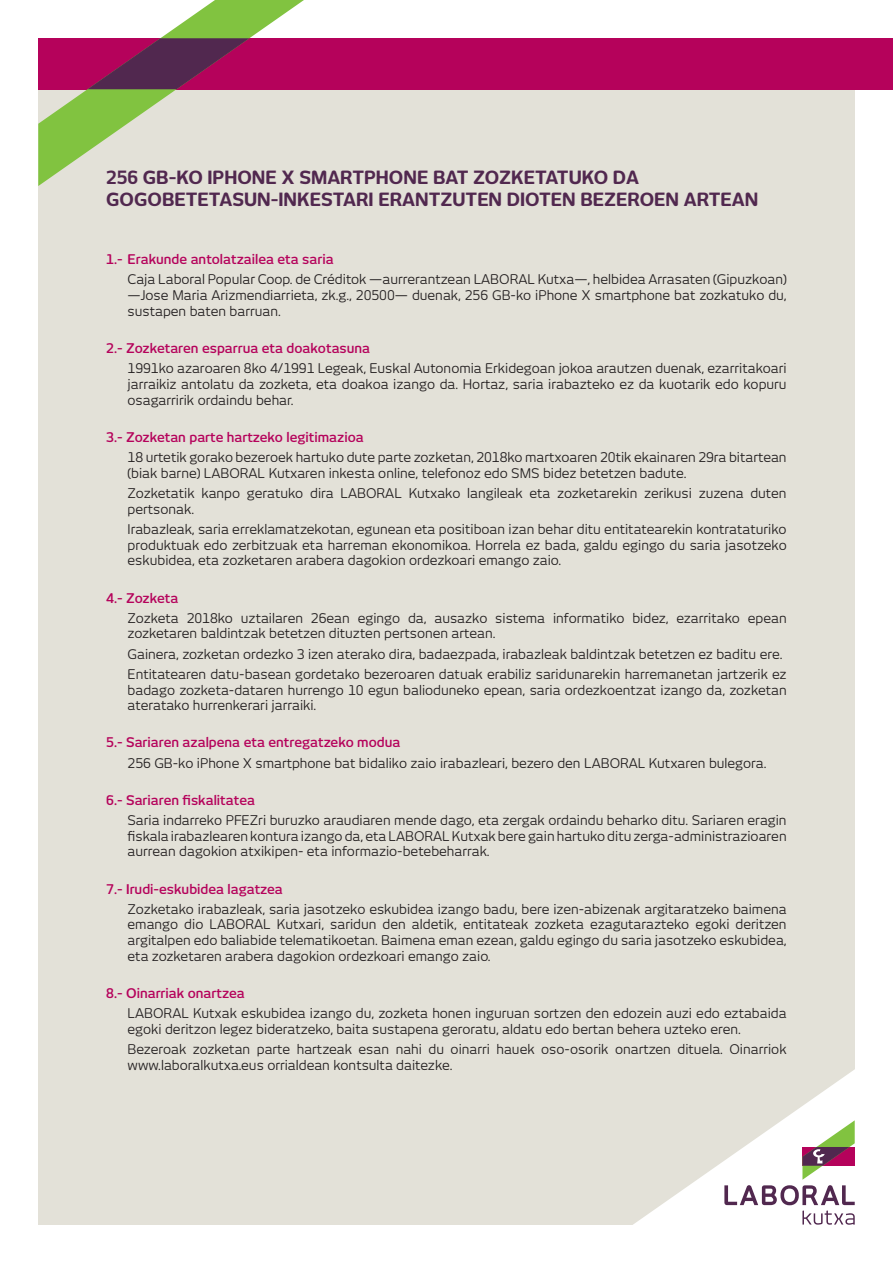
<style>
.page{position:relative;width:893px;height:1263px;background:#fff}
.page>*{position:absolute;margin:0;border:0;box-sizing:border-box;transform-origin:0 0}
.t1{font:700 18px/21.6px "New June";color:#51284f}
.t2{font:13.2px/15.9px "New June";color:#231f20}
.t3{font:600 13.2px "New June";color:#b5025b}
</style>
<div class="page">
<div style="left:38px;top:38px;width:817px;height:1187px;background:#e3e1d8"></div>
<svg style="left:633px;top:1069px;width:222px;height:156px"></svg>
<svg style="left:724px;top:1120px;width:131px;height:105px;background:#ddd5d6"></svg>
<div style="left:38px;top:38px;width:855px;height:51px;background:#b5025b"></div>
<svg style="left:38px;top:0;width:266px;height:186px"></svg>
<svg style="left:87px;top:38px;width:162px;height:51px"></svg>
<h1 class="t1" style="left:106px;top:166px;width:653px">256 GB-KO IPHONE X SMARTPHONE BAT ZOZKETATUKO DA<br>GOGOBETETASUN-INKESTARI ERANTZUTEN DIOTEN BEZEROEN ARTEAN</h1>
<p class="t3" style="left:106px;top:251px;width:229px">1.- Erakunde antolatzailea eta saria</p>
<p class="t2" style="left:128px;top:271px;width:661px;text-align:justify">Caja Laboral Popular Coop. de Créditok —aurrerantzean LABORAL Kutxa—, helbidea Arrasaten (Gipuzkoan) —Jose Maria Arizmendiarrieta, zk.g., 20500— duenak, 256 GB-ko iPhone X smartphone bat zozkatuko du, sustapen baten barruan.</p>
<p class="t3" style="left:106px;top:340px;width:265px">2.- Zozketaren esparrua eta doakotasuna</p>
<p class="t2" style="left:128px;top:360px;width:661px;text-align:justify">1991ko azaroaren 8ko 4/1991 Legeak, Euskal Autonomia Erkidegoan jokoa arautzen duenak, ezarritakoari jarraikiz antolatu da zozketa, eta doakoa izango da. Hortaz, saria irabazteko ez da kuotarik edo kopuru osagarririk ordaindu behar.</p>
<p class="t3" style="left:106px;top:429px;width:259px">3.- Zozketan parte hartzeko legitimazioa</p>
<p class="t2" style="left:128px;top:449px;width:661px">18 urtetik gorako bezeroek hartuko dute parte zozketan, 2018ko martxoaren 20tik ekainaren 29ra bitartean (biak barne) LABORAL Kutxaren inkesta online, telefonoz edo SMS bidez betetzen badute.</p>
<p class="t2" style="left:128px;top:485px;width:661px">Zozketatik kanpo geratuko dira LABORAL Kutxako langileak eta zozketarekin zerikusi zuzena duten pertsonak.</p>
<p class="t2" style="left:128px;top:521px;width:661px;text-align:justify">Irabazleak, saria erreklamatzekotan, egunean eta positiboan izan behar ditu entitatearekin kontrataturiko produktuak edo zerbitzuak eta harreman ekonomikoa. Horrela ez bada, galdu egingo du saria jasotzeko eskubidea, eta zozketaren arabera dagokion ordezkoari emango zaio.</p>
<p class="t3" style="left:106px;top:590px;width:73px">4.- Zozketa</p>
<p class="t2" style="left:128px;top:610px;width:661px">Zozketa 2018ko uztailaren 26ean egingo da, ausazko sistema informatiko bidez, ezarritako epean zozketaren baldintzak betetzen dituzten pertsonen artean.</p>
<p class="t2" style="left:128px;top:643px;width:661px;line-height:20.1px">Gainera, zozketan ordezko 3 izen aterako dira, badaezpada, irabazleak baldintzak betetzen ez baditu ere.<br>Entitatearen datu-basean gordetako bezeroaren datuak erabiliz saridunarekin harremanetan jartzerik ez</p>
<p class="t2" style="left:128px;top:681px;width:661px">badago zozketa-dataren hurrengo 10 egun balioduneko epean, saria ordezkoentzat izango da, zozketan ateratako hurrenkerari jarraiki.</p>
<p class="t3" style="left:106px;top:735px;width:296px">5.- Sariaren azalpena eta entregatzeko modua</p>
<p class="t2" style="left:128px;top:755px;width:640px">256 GB-ko iPhone X smartphone bat bidaliko zaio irabazleari, bezero den LABORAL Kutxaren bulegora.</p>
<p class="t3" style="left:106px;top:792px;width:150px">6.- Sariaren fiskalitatea</p>
<p class="t2" style="left:128px;top:812px;width:661px;text-align:justify">Saria indarreko PFEZri buruzko araudiaren mende dago, eta zergak ordaindu beharko ditu. Sariaren eragin fiskala irabazlearen kontura izango da, eta LABORAL Kutxak bere gain hartuko ditu zerga-administrazioaren aurrean dagokion atxikipen- eta informazio-betebeharrak.</p>
<p class="t3" style="left:106px;top:881px;width:178px">7.- Irudi-eskubidea lagatzea</p>
<p class="t2" style="left:128px;top:901px;width:661px;text-align:justify">Zozketako irabazleak, saria jasotzeko eskubidea izango badu, bere izen-abizenak argitaratzeko baimena emango dio LABORAL Kutxari, saridun den aldetik, entitateak zozketa ezagutarazteko egoki deritzen argitalpen edo baliabide telematikoetan. Baimena eman ezean, galdu egingo du saria jasotzeko eskubidea, eta zozketaren arabera dagokion ordezkoari emango zaio.</p>
<p class="t3" style="left:106px;top:986px;width:140px">8.- Oinarriak onartzea</p>
<p class="t2" style="left:128px;top:1005px;width:661px">LABORAL Kutxak eskubidea izango du, zozketa honen inguruan sortzen den edozein auzi edo eztabaida egoki deritzon legez bideratzeko, baita sustapena geroratu, aldatu edo bertan behera uzteko eren.</p>
<p class="t2" style="left:128px;top:1041px;width:661px">Bezeroak zozketan parte hartzeak esan nahi du oinarri hauek oso-osorik onartzen dituela. Oinarriok www.laboralkutxa.eus orrialdean kontsulta daitezke.</p>
</div>
